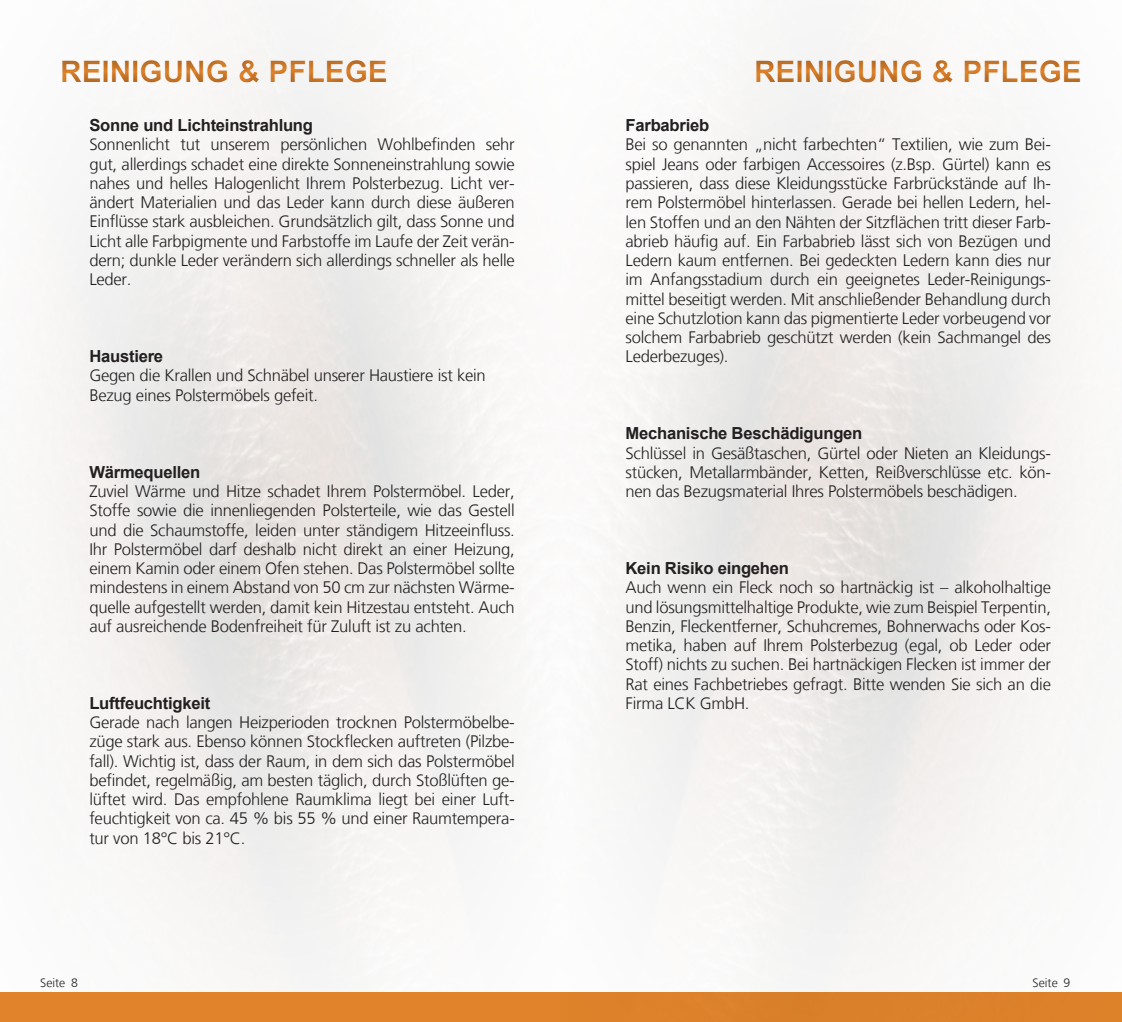
<style>
.page{position:relative;width:1122px;height:1022px;background:#fff}
.page>*{position:absolute;margin:0;border:0;box-sizing:border-box;transform-origin:0 0}
.t1{font:700 29.75px "Arial";color:#e0832b}
.t2{font:300 16.62px/19.2px "Frutiger LT";letter-spacing:-.015em;color:#231f20;text-align:justify}
.t3{font:700 16.62px "Arial";letter-spacing:-.015em;color:#231f20}
.t4{font:300 12.25px "Frutiger LT";color:#231f20}
</style>
<div class="page">
<img style="left:0;top:48px;width:561px;height:974px">
<div style="left:0;top:992px;width:1121px;height:29px;background:#e0832b"></div>
<svg style="left:561px;top:48px;width:560px;height:974px;fill:#f5f3f2"></svg>
<div style="left:41px;top:50px;width:366px;height:45px;background:#231f20;opacity:.51"></div>
<div style="left:734px;top:50px;width:366px;height:45px;background:#231f20;opacity:.51"></div>
<h1 class="t1" style="left:60px;top:50px;width:329px">REINIGUNG &amp; PFLEGE</h1>
<p class="t3" style="left:89px;top:114px;width:225px">Sonne und Lichteinstrahlung</p>
<p class="t2" style="left:89px;top:135px;width:427px">Sonnenlicht tut unserem persönlichen Wohlbefinden sehr gut, allerdings schadet eine direkte Sonneneinstrahlung sowie nahes und helles Halogenlicht Ihrem Polsterbezug. Licht ver&shy;ändert Materialien und das Leder kann durch diese äußeren Einflüsse stark ausbleichen. Grundsätzlich gilt, dass Sonne und Licht alle Farbpigmente und Farbstoffe im Laufe der Zeit verän&shy;dern; dunkle Leder verändern sich allerdings schneller als helle Leder.</p>
<p class="t3" style="left:89px;top:345px;width:75px">Haustiere</p>
<p class="t2" style="left:89px;top:366px;width:398px">Gegen die Krallen und Schnäbel unserer Haustiere ist kein<br>Bezug eines Polstermöbels gefeit.</p>
<p class="t3" style="left:89px;top:460px;width:112px">Wärmequellen</p>
<p class="t2" style="left:89px;top:482px;width:427px">Zuviel Wärme und Hitze schadet Ihrem Polstermöbel. Leder, Stoffe sowie die innenliegenden Polsterteile, wie das Gestell und die Schaumstoffe, leiden unter ständigem Hitzeeinfluss.<br>Ihr Polstermöbel darf deshalb nicht direkt an einer Heizung, einem Kamin oder einem Ofen stehen. Das Polstermöbel sollte mindestens in einem Abstand von 50 cm zur nächsten Wärme&shy;quelle aufgestellt werden, damit kein Hitzestau entsteht. Auch auf ausreichende Bodenfreiheit für Zuluft ist zu achten.</p>
<p class="t3" style="left:89px;top:691px;width:122px">Luftfeuchtigkeit</p>
<p class="t2" style="left:89px;top:713px;width:427px">Gerade nach langen Heizperioden trocknen Polstermöbelbe&shy;züge stark aus. Ebenso können Stockflecken auftreten (Pilzbe&shy;fall). Wichtig ist, dass der Raum, in dem sich das Polstermöbel befindet, regelmäßig, am besten täglich, durch Stoßlüften ge&shy;lüftet wird. Das empfohlene Raumklima liegt bei einer Luft&shy;feuchtigkeit von ca. 45 % bis 55 % und einer Raumtempera&shy;tur von 18°C bis 21°C.</p>
<h1 class="t1" style="left:754px;top:50px;width:329px">REINIGUNG &amp; PFLEGE</h1>
<p class="t3" style="left:625px;top:114px;width:85px">Farbabrieb</p>
<p class="t2" style="left:625px;top:135px;width:427px">Bei so genannten „nicht farbechten“ Textilien, wie zum Bei&shy;spiel Jeans oder farbigen Accessoires (z.Bsp. Gürtel) kann es passieren, dass diese Kleidungsstücke Farbrückstände auf Ih&shy;rem Polstermöbel hinterlassen. Gerade bei hellen Ledern, hel&shy;len Stoffen und an den Nähten der Sitzflächen tritt dieser Farb&shy;abrieb häufig auf. Ein Farbabrieb lässt sich von Bezügen und Ledern kaum entfernen. Bei gedeckten Ledern kann dies nur im Anfangsstadium durch ein geeignetes Leder-Reinigungs&shy;mittel beseitigt werden. Mit anschließender Behandlung durch eine Schutzlotion kann das pigmentierte Leder vorbeugend vor solchem Farbabrieb geschützt werden (kein Sachmangel des Lederbezuges).</p>
<p class="t3" style="left:625px;top:422px;width:238px">Mechanische Beschädigungen</p>
<p class="t2" style="left:625px;top:443px;width:427px">Schlüssel in Gesäßtaschen, Gürtel oder Nieten an Kleidungs&shy;stücken, Metallarmbänder, Ketten, Reißverschlüsse etc. kön&shy;nen das Bezugsmaterial Ihres Polstermöbels beschädigen.</p>
<p class="t3" style="left:625px;top:556px;width:165px">Kein Risiko eingehen</p>
<p class="t2" style="left:625px;top:578px;width:427px">Auch wenn ein Fleck noch so hartnäckig ist – alkoholhaltige und lösungsmittelhaltige Produkte, wie zum Beispiel Terpentin, Benzin, Fleckentferner, Schuhcremes, Bohnerwachs oder Kos&shy;metika, haben auf Ihrem Polsterbezug (egal, ob Leder oder Stoff) nichts zu suchen. Bei hartnäckigen Flecken ist immer der Rat eines Fachbetriebes gefragt. Bitte wenden Sie sich an die Firma LCK GmbH.</p>
<p class="t4" style="left:40px;top:975px;width:39px">Seite 8</p>
<p class="t4" style="left:1032px;top:975px;width:39px">Seite 9</p>
</div>
